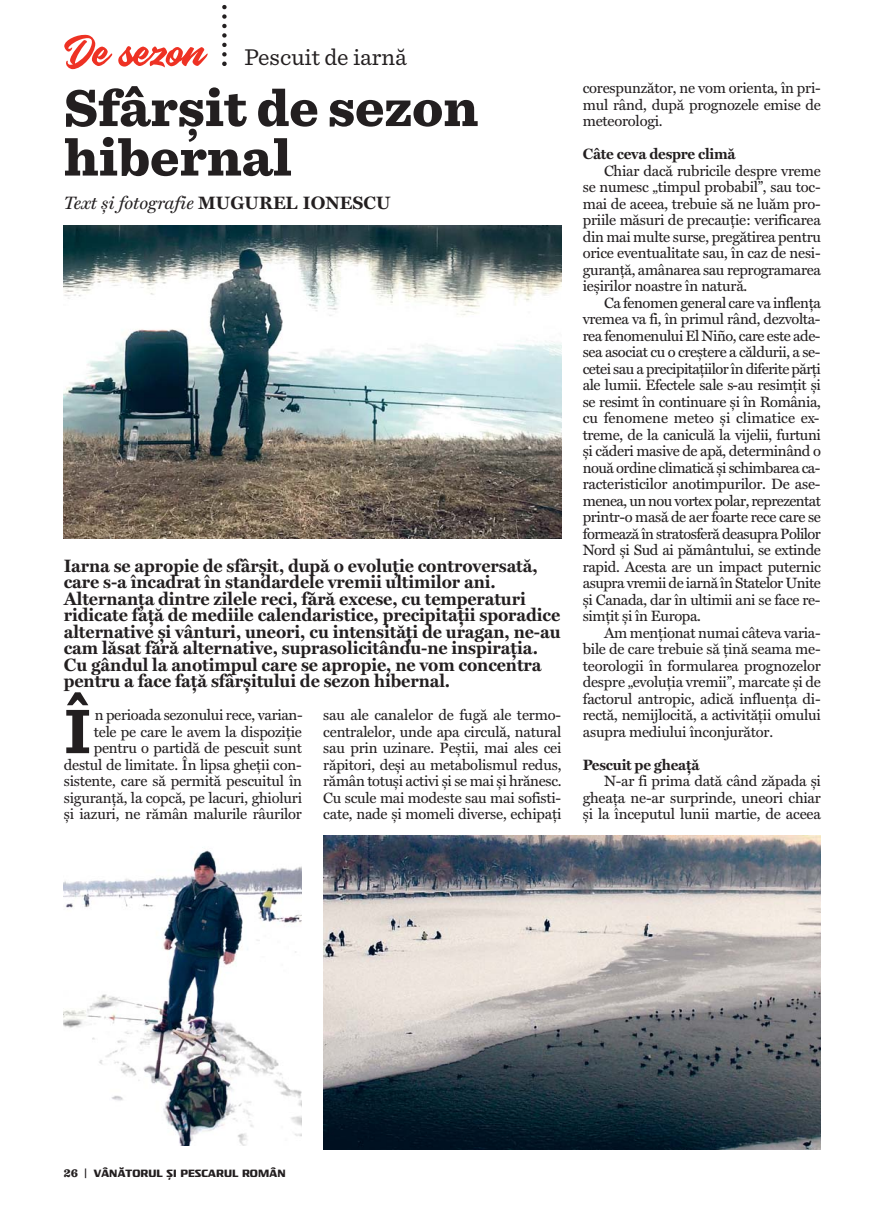
<style>
.page{position:relative;width:872px;height:1212px;background:#fff}
.page>*{position:absolute;margin:0;border:0;box-sizing:border-box;transform-origin:0 0}
.t1{font:700 65.7px "Sentinel Rom";color:#231f20}
.t2{font:900 54px/49.5px "Sentinel Rom";color:#231f20}
.t3{font:54px "Knight Brush";color:#ee3224}
.t4{font:24px "Sentinel Rom";color:#231f20}
.t5{font:700 18px/16.5px "Miller Text";letter-spacing:-.005em;color:#231f20}
.t6{font:italic 18px "Miller Text";color:#231f20}
.t7{font:15px/16.5px "Miller Text";letter-spacing:-.015em;color:#231f20;text-align:justify}
.t8{font:700 15px "Miller Text";letter-spacing:-.015em;color:#231f20}
.t9{font:700 10.5px "Isotope";letter-spacing:-.05em;color:#231f20}
.s1{font-weight:700;font-style:normal}
.s2{font-family:"Sentinel Rom";font-weight:900;font-size:12px}
.s3{font-family:"Sentinel Rom";font-weight:900}
</style>
<div class="page">
<img style="left:64px;top:225px;width:497px;height:314px">
<svg style="left:222px;top:4px;width:5px;height:62px"></svg>
<img style="left:323px;top:836px;width:498px;height:313px">
<img style="left:64px;top:847px;width:237px;height:299px">
<h2 class="t3" style="left:64px;top:16px;width:142px">De sezon</h2>
<h3 class="t4" style="left:244px;top:48px;width:164px">Pescuit de iarnă</h3>
<h2 class="t2" style="left:64px;top:87px;width:416px">Sfârșit de sezon hibernal</h2>
<p class="t6" style="left:64px;top:195px;width:328px">Text și fotografie <span class="s1">MUGUREL IONESCU</span></p>
<p class="t5" style="left:64px;top:559px;width:498px">Iarna se apropie de sfârșit, după o evoluție controversată, care s-a încadrat în standardele vremii ultimilor ani.<br>Alternanța dintre zilele reci, fără excese, cu temperaturi ridicate față de mediile calendaristice, precipitații sporadice alternative și vânturi, uneori, cu intensități de uragan, ne-au cam lăsat fără alternative, suprasolicitându-ne inspirația.<br>Cu gândul la anotimpul care se apropie, ne vom concentra pentru a face față sfârșitului de sezon hibernal.</p>
<h1 class="t1" style="left:64px;top:708px;width:29px">Î</h1>
<p class="t7" style="left:64px;top:708px;width:240px;text-align:right">n perioada sezonului rece, varian-<br>tele pe care le avem la dispoziție pentru o partidă de pescuit sunt destul de limitate. În lipsa gheții con&shy;sistente, care să permită pescuitul în siguranță, la copcă, pe lacuri, ghioluri și iazuri, ne rămân malurile râurilor</p>
<p class="t7" style="left:323px;top:708px;width:240px">sau ale canalelor de fugă ale termo&shy;centralelor, unde apa circulă, natural sau prin uzinare. Peștii, mai ales cei răpitori, deși au metabolismul redus, rămân totuși activi și se mai și hrănesc.<br>Cu scule mai modeste sau mai sofisti&shy;cate, nade și momeli diverse, echipați</p>
<p class="t7" style="left:583px;top:81px;width:240px">corespunzător, ne vom orienta, în pri&shy;mul rând, după prognozele emise de meteorologi.</p>
<p class="t8" style="left:583px;top:148px;width:154px">Câte ceva despre climă</p>
<p class="t7" style="left:583px;top:163px;width:240px;text-indent:21px">Chiar dacă rubricile despre vreme se numesc „timpul probabil”, sau toc&shy;mai de aceea, trebuie să ne luăm pro&shy;priile măsuri de precauție: verificarea din mai multe surse, pregătirea pentru orice eventualitate sau, în caz de nesi&shy;guranță, amânarea sau reprogramarea ieșirilor noastre în natură.</p>
<p class="t7" style="left:583px;top:295px;width:240px;text-indent:21px">Ca fenomen general care va inflența vremea va fi, în primul rând, dezvolta&shy;rea fenomenului El Niño, care este ade&shy;sea asociat cu o creștere a căldurii, a se&shy;cetei sau a precipitațiilor în diferite părți ale lumii. Efectele sale s-au resimțit și se resimt în continuare și în România, cu fenomene meteo și climatice ex&shy;treme, de la caniculă la vijelii, furtuni și căderi masive de apă, determinând o nouă ordine climatică și schimbarea ca&shy;racteristicilor anotimpurilor. De ase&shy;menea, un nou vortex polar, reprezentat printr-o masă de aer foarte rece care se formează în stratosferă deasupra Polilor Nord și Sud ai pământului, se extinde rapid. Acesta are un impact puternic asupra vremii de iarnă în Statelor Unite și Canada, dar în ultimii ani se face re&shy;simțit și în Europa.</p>
<p class="t7" style="left:583px;top:625px;width:240px;text-indent:21px">Am menționat numai câteva varia&shy;bile de care trebuie să țină seama me&shy;teorologii în formularea prognozelor despre „evoluția vremii”, marcate și de factorul antropic, adică influența di&shy;rectă, nemijlocită, a activității omului asupra mediului înconjurător.</p>
<p class="t8" style="left:583px;top:758px;width:118px">Pescuit pe gheață</p>
<p class="t7" style="left:583px;top:774px;width:240px;text-indent:21px">N-ar fi prima dată când zăpada și gheața ne-ar surprinde, uneori chiar și la începutul lunii martie, de aceea</p>
<p class="t9" style="left:64px;top:1169px;width:224px"><span class="s2">26</span> <span class="s3">|</span> VÂNĂTORUL ȘI PESCARUL ROMÂN</p>
</div>
